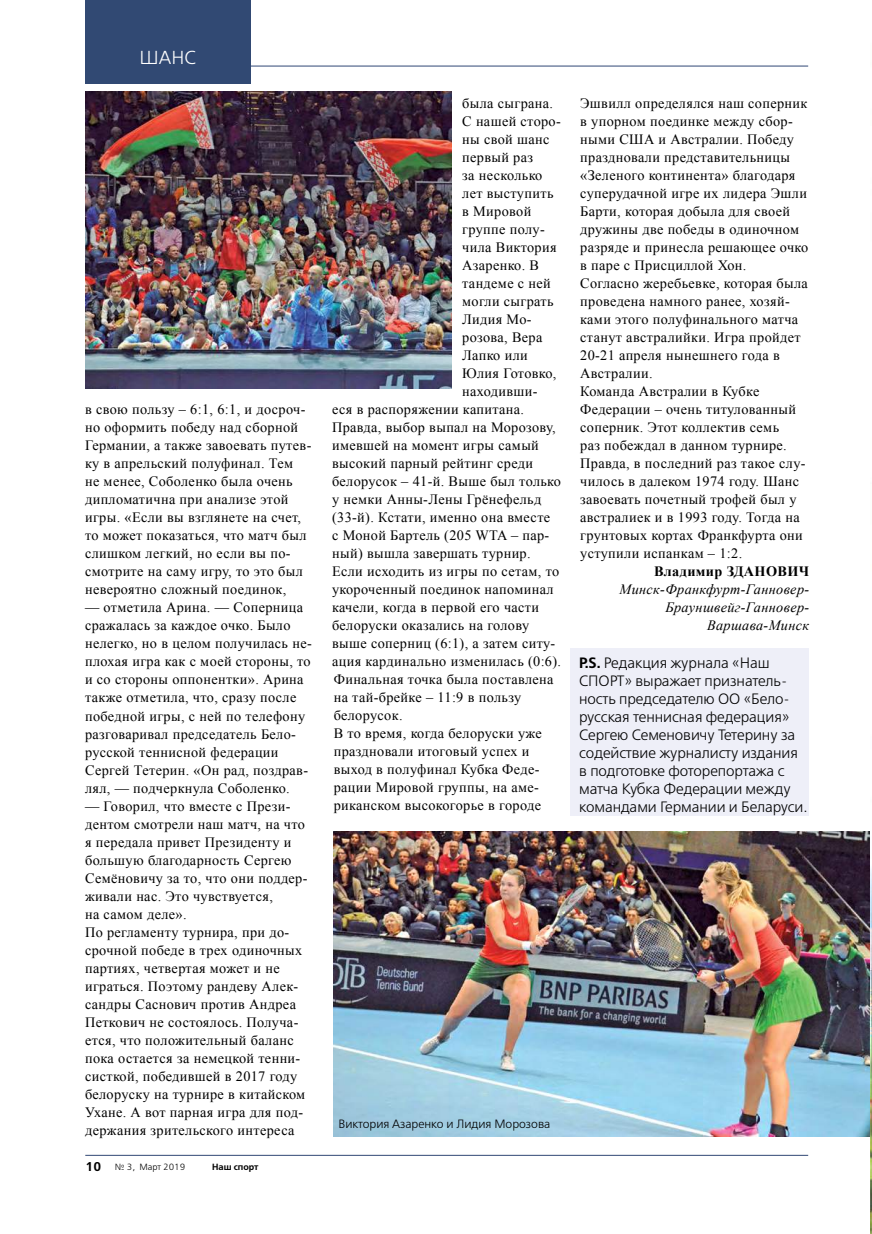
<style>
.page{position:relative;width:872px;height:1234px;background:#fff}
.page>*{position:absolute;margin:0;border:0;box-sizing:border-box;transform-origin:0 0}
.t1{font:18.75px "Free Set C";color:#fff}
.t2{font:15px/18px "Free Set C";letter-spacing:-.005em;color:#000}
.t3{font:14.25px/18px "Times New Roman";letter-spacing:.025em;color:#000}
.t4{font:italic 14.25px/18px "Times New Roman";letter-spacing:.025em;color:#000;text-align:right}
.t5{font:700 14.25px "Times New Roman";letter-spacing:.025em;color:#000}
.t6{font:12px "Free Set C";color:#000}
.t7{font:9px "Free Set C";color:#000}
.t8{font:700 9px "Free Set C";color:#000}
.s1{font-weight:700;font-size:12.75px}
.s2{font-weight:700}
</style>
<div class="page">
<hr style="left:85px;top:66px;width:723px;height:1px;background:#304774">
<hr style="left:85px;top:1154px;width:723px;height:1px;background:#304774">
<div style="left:570px;top:648px;width:238px;height:167px;background:#eeeff8"></div>
<div style="left:85px;top:0;width:165px;height:83px;background:#314973"></div>
<img style="left:85px;top:92px;width:367px;height:296px">
<img style="left:334px;top:831px;width:537px;height:304px">
<img style="left:871px;top:868px;width:1px;height:364px">
<h1 class="t1" style="left:139px;top:47px;width:58px">ШАНС</h1>
<p class="t3" style="left:85px;top:400px;width:228px">в свою пользу – 6:1, 6:1, и досроч&shy;но оформить победу над сборной<br>Германии, а также завоевать путев&shy;ку в апрельский полуфинал. Тем<br>не менее, Соболенко была очень дипломатична при анализе этой игры. «Если вы взглянете на счет, то может показаться, что матч был слишком легкий, но если вы по&shy;смотрите на саму игру, то это был невероятно сложный поединок,</p>
<p class="t3" style="left:85px;top:598px;width:228px">— отметила Арина. — Соперница сражалась за каждое очко. Было нелегко, но в целом получилась не&shy;плохая игра как с моей стороны, то и со стороны оппонентки». Арина также отметила, что, сразу после победной игры, с ней по телефону разговаривал председатель Бело&shy;русской теннисной федерации<br>Сергей Тетерин. «Он рад, поздрав&shy;лял, — подчеркнула Соболенко.</p>
<p class="t3" style="left:85px;top:796px;width:224px">— Говорил, что вместе с Прези&shy;дентом смотрели наш матч, на что я передала привет Президенту и большую благодарность Сергею<br>Семёновичу за то, что они поддер&shy;живали нас. Это чувствуется,<br>на самом деле».<br>По регламенту турнира, при до&shy;срочной победе в трех одиночных партиях, четвертая может и не играться. Поэтому рандеву Алек&shy;сандры Саснович против Андреа<br>Петкович не состоялось. Получа&shy;ется, что положительный баланс пока остается за немецкой тенни&shy;систкой, победившей в 2017 году белоруску на турнире в китайском<br>Ухане. А вот парная игра для под&shy;держания зрительского интереса</p>
<p class="t7" style="left:85px;top:1161px;width:101px"><span class="s1">10</span> № 3, Март 2019</p>
<p class="t8" style="left:212px;top:1161px;width:48px">Наш спорт</p>
<p class="t3" style="left:462px;top:94px;width:100px">была сыграна.<br>С нашей сторо&shy;ны свой шанс первый раз<br>за несколько лет выступить в Мировой группе полу&shy;чила Виктория<br>Азаренко. В тандеме с ней могли сыграть<br>Лидия Мо&shy;розова, Вера<br>Лапко или<br>Юлия Готовко, находивши-</p>
<p class="t3" style="left:332px;top:400px;width:230px">еся в распоряжении капитана.<br>Правда, выбор выпал на Морозову, имевшей на момент игры самый высокий парный рейтинг среди белорусок – 41-й. Выше был только у немки Анны-Лены Грёнефельд (33-й). Кстати, именно она вместе<br>с Моной Бартель (205 WTA – пар&shy;ный) вышла завершать турнир.<br>Если исходить из игры по сетам, то укороченный поединок напоминал качели, когда в первой его части белоруски оказались на голову выше соперниц (6:1), а затем ситу&shy;ация кардинально изменилась (0:6).<br>Финальная точка была поставлена на тай-брейке – 11:9 в пользу белорусок.<br>В то время, когда белоруски уже праздновали итоговый успех и выход в полуфинал Кубка Феде&shy;рации Мировой группы, на аме&shy;риканском высокогорье в городе</p>
<p class="t3" style="left:580px;top:94px;width:229px">Эшвилл определялся наш соперник в упорном поединке между сбор&shy;ными США и Австралии. Победу праздновали представительницы «Зеленого континента» благодаря суперудачной игре их лидера Эшли<br>Барти, которая добыла для своей дружины две победы в одиночном разряде и принесла решающее очко в паре с Присциллой Хон.<br>Согласно жеребьевке, которая была проведена намного ранее, хозяй&shy;ками этого полуфинального матча станут австралийки. Игра пройдет<br>20-21 апреля нынешнего года в<br>Австралии.<br>Команда Австралии в Кубке<br>Федерации – очень титулованный соперник. Этот коллектив семь<br>раз побеждал в данном турнире.<br>Правда, в последний раз такое слу&shy;чилось в далеком 1974 году. Шанс завоевать почетный трофей был у австралиек и в 1993 году. Тогда на грунтовых кортах Франкфурта они уступили испанкам – 1:2.</p>
<p class="t5" style="left:654px;top:561px;width:157px">Владимир ЗДАНОВИЧ</p>
<p class="t4" style="left:619px;top:580px;width:191px">Минск-Франкфурт-Ганновер-<br>Брауншвейг-Ганновер-<br>Варшава-Минск</p>
<p class="t2" style="left:579px;top:654px;width:230px"><span class="s2">P.S.</span> Редакция журнала «Наш<br>СПОРТ» выражает признатель&shy;ность председателю ОО «Бело&shy;русская теннисная федерация»<br>Сергею Семеновичу Тетерину за содействие журналисту издания в подготовке фоторепортажа с матча Кубка Федерации между командами Германии и Беларуси.</p>
<p class="t6" style="left:338px;top:1116px;width:213px">Виктория Азаренко и Лидия Морозова</p>
</div>
